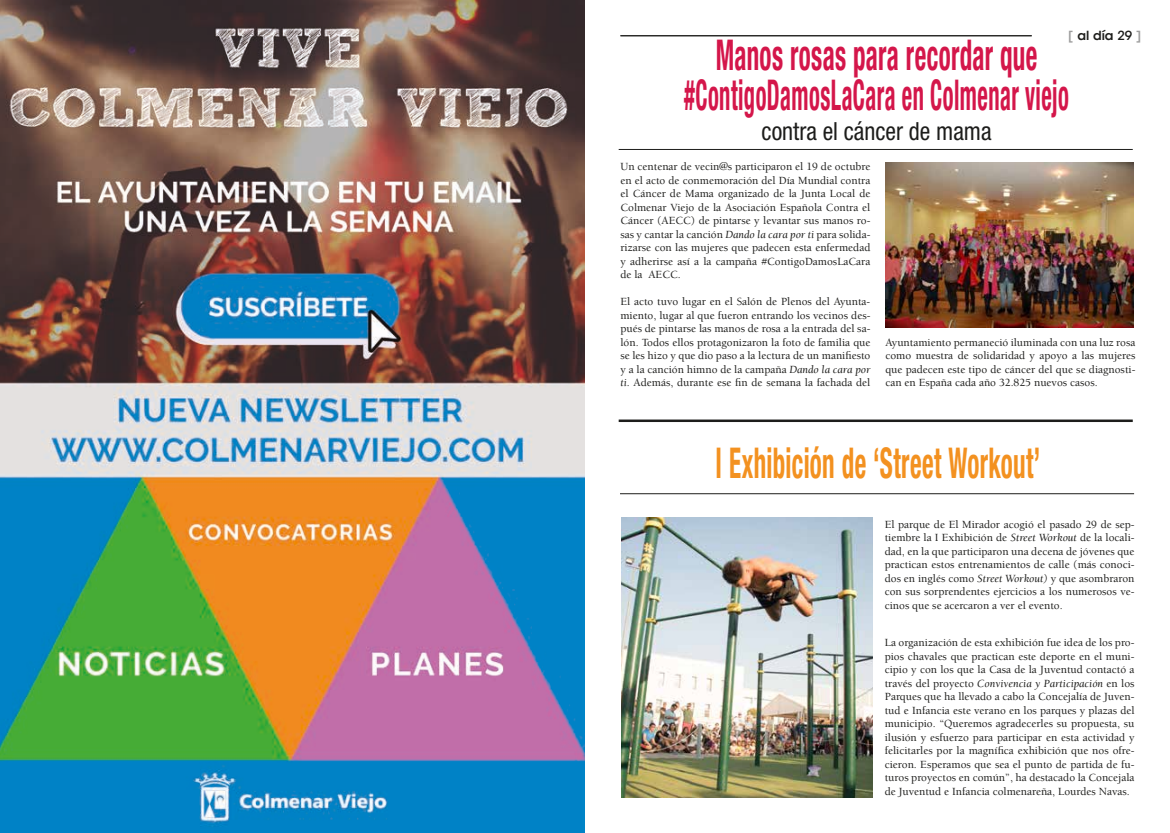
<style>
.page{position:relative;width:1170px;height:833px;background:#fff}
.page>*{position:absolute;margin:0;border:0;box-sizing:border-box;transform-origin:0 0}
.t1{font:700 condensed 42.5px/40px "Helvetica Neue LT Std";letter-spacing:.02em;color:#d4164a;text-align:center;scale:.59 1}
.t2{font:700 condensed 42.5px "Helvetica Neue LT Std";letter-spacing:.015em;color:#f39120;scale:.59 1}
.t3{font:condensed 25px "Helvetica Neue LT Std";color:#1d1d1b;scale:.95 1}
.t4{font:600 12.5px "ITC Avant Garde Std";color:#1d1d1b}
.t5{font:500 11.25px/13.5px "Berkeley Std";color:#1d1d1b;text-align:justify}
.s1{color:#9d9d9d}
.s2{font-weight:500}
.s3{font-weight:400;font-style:italic}
</style>
<div class="page">
<img style="left:0;top:0;width:585px;height:833px">
<hr style="left:620px;top:35px;width:411px;height:1px;background:#1d1d1b">
<hr style="left:620px;top:493px;width:513px;height:1px;background:#1d1d1b">
<hr style="left:618px;top:149px;width:514px;height:1px;background:#1d1d1b">
<hr style="left:618px;top:419px;width:514px;height:3px;background:#1d1d1b">
<img style="left:885px;top:162px;width:248px;height:166px">
<img style="left:621px;top:517px;width:251px;height:280px">
<p class="t4" style="left:1067px;top:28px;width:75px"><span class="s1">[</span> al día <span class="s2">29</span> <span class="s1">]</span></p>
<h1 class="t1" style="left:684px;top:34px;width:653px">Manos rosas para recordar que #ContigoDamosLaCara en Colmenar viejo</h1>
<h2 class="t3" style="left:761px;top:117px;width:243px">contra el cáncer de mama</h2>
<p class="t5" style="left:620px;top:160px;width:251px">Un centenar de vecin@s participaron el 19 de octubre en el acto de conmemoración del Día Mundial contra el Cáncer de Mama organizado de la Junta Local de Colmenar Viejo de la Asociación Española Contra el Cáncer (AECC) de pintarse y levantar sus manos ro&shy;sas y cantar la canción <span class="s3">Dando la cara por ti</span> para solida&shy;rizarse con las mujeres que padecen esta enfermedad y adherirse así a la campaña #ContigoDamosLaCara de la AECC.</p>
<p class="t5" style="left:620px;top:295px;width:251px">El acto tuvo lugar en el Salón de Plenos del Ayunta&shy;miento, lugar al que fueron entrando los vecinos des&shy;pués de pintarse las manos de rosa a la entrada del sa&shy;lón. Todos ellos protagonizaron la foto de familia que se les hizo y que dio paso a la lectura de un manifiesto y a la canción himno de la campaña <span class="s3">Dando la cara por ti</span>. Además, durante ese fin de semana la fachada del</p>
<p class="t5" style="left:885px;top:336px;width:251px">Ayuntamiento permaneció iluminada con una luz rosa como muestra de solidaridad y apoyo a las mujeres que padecen este tipo de cáncer del que se diagnosti&shy;can en España cada año 32.825 nuevos casos.</p>
<h1 class="t2" style="left:715px;top:437px;width:551px">I Exhibición de ‘Street Workout’</h1>
<p class="t5" style="left:884px;top:517px;width:251px">El parque de El Mirador acogió el pasado 29 de sep&shy;tiembre la I Exhibición de <span class="s3">Street Workout</span> de la locali&shy;dad, en la que participaron una decena de jóvenes que practican estos entrenamientos de calle (más conoci&shy;dos en inglés como <span class="s3">Street Workout)</span> y que asombraron con sus sorprendentes ejercicios a los numerosos ve&shy;cinos que se acercaron a ver el evento.</p>
<p class="t5" style="left:884px;top:636px;width:251px">La organización de esta exhibición fue idea de los pro&shy;pios chavales que practican este deporte en el muni&shy;cipio y con los que la Casa de la Juventud contactó a través del proyecto <span class="s3">Convivencia y Participación</span> en los Parques que ha llevado a cabo la Concejalía de Juven&shy;tud e Infancia este verano en los parques y plazas del municipio. “Queremos agradecerles su propuesta, su ilusión y esfuerzo para participar en esta actividad y felicitarles por la magnífica exhibición que nos ofre&shy;cieron. Esperamos que sea el punto de partida de fu&shy;turos proyectos en común”, ha destacado la Concejala de Juventud e Infancia colmenareña, Lourdes Navas.</p>
</div>
